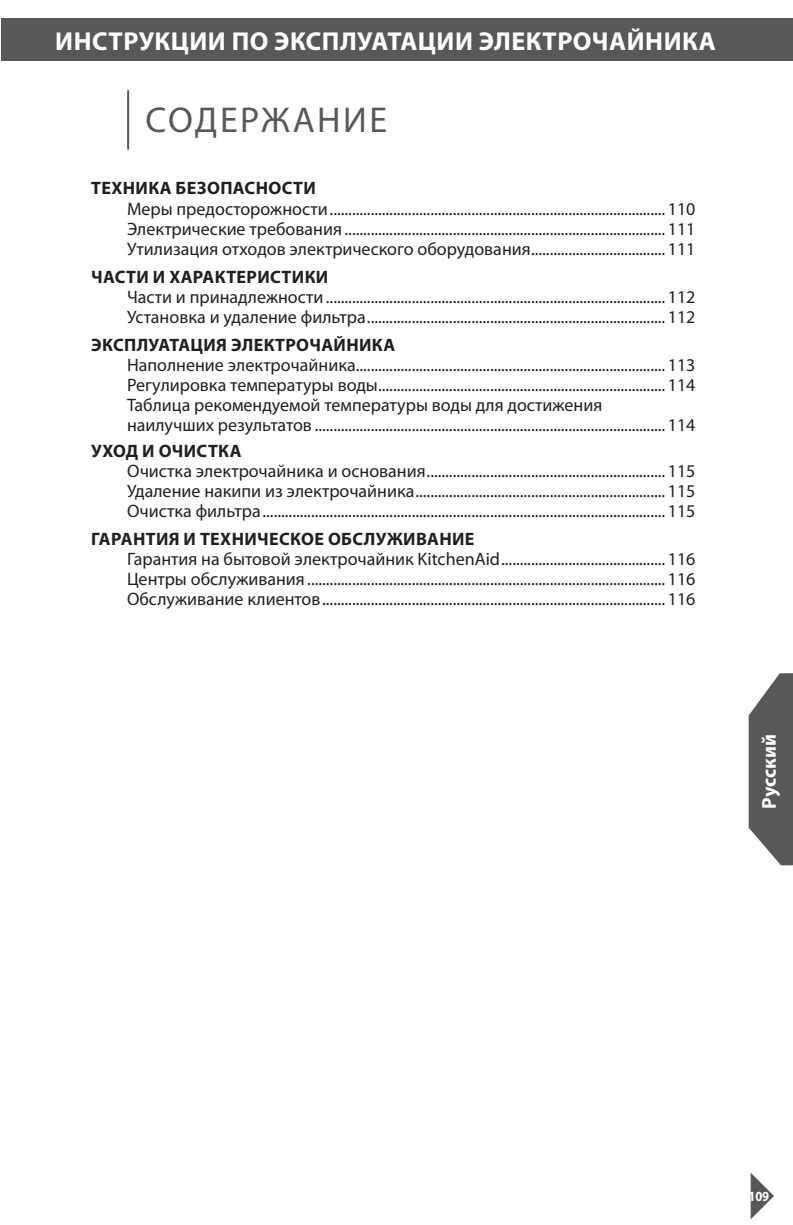
<style>
.page{position:relative;width:793px;height:1225px;background:#fff}
.page>*{position:absolute;margin:0;border:0;box-sizing:border-box;transform-origin:0 0}
.t1{font:36px "Myriad Pro";color:#57585a}
.t2{font:700 26px "Myriad Pro";letter-spacing:.02em;color:#fff}
.t3{font:700 20px "Myriad Pro";color:#fff}
.t4{font:18px/20px "Myriad Pro";color:#231f20}
.t5{font:700 18px "Myriad Pro";letter-spacing:.02em;color:#231f20}
.t6{font:700 14px "Myriad Pro";color:#fff;scale:.9 1}
.s1{font-weight:700}
</style>
<div class="page">
<svg style="left:750px;top:1173px;width:23px;height:46px"></svg>
<svg style="left:748px;top:673px;width:44px;height:192px"></svg>
<div style="left:1px;top:19px;width:791px;height:42px;background:#57585a"></div>
<hr style="left:127px;top:91px;width:2px;height:58px;background:#57585a">
<p class="t2" style="left:55px;top:24px;width:488px">Инструкции по эксплуатации ЭЛ ЕКТРО</p>
<p class="t2" style="left:591px;top:24px;width:107px">ЧАЙНИКА</p>
<p class="t1" style="left:145px;top:98px;width:243px">Содержание</p>
<p class="t5" style="left:91px;top:177px;width:129px">ТЕХНИКА БЕЗОПАСНОСТ</p>
<p class="t4" style="left:127px;top:178px;width:570px;text-indent:176px"><span class="s1">И<br></span>Меры предосторожности.......................................................................................... 110<br>Электрические требования ...................................................................................... 111<br>Утилизация отходов электрического оборудования.................................... 111</p>
<p class="t5" style="left:91px;top:265px;width:24px">ЧАСТ</p>
<p class="t5" style="left:136px;top:265px;width:57px">И И ХАРАКТ</p>
<p class="t4" style="left:127px;top:266px;width:570px;text-indent:110px"><span class="s1">ЕРИСТИКИ<br></span>Части и принадлежности........................................................................................... 112<br>Установка и удаление фильтра................................................................................ 112</p>
<p class="t5" style="left:91px;top:333px;width:13px">ЭКСПЛУАТАЦ</p>
<p class="t5" style="left:203px;top:333px;width:73px">ИЯ ЭЛЕКТРО</p>
<p class="t4" style="left:127px;top:334px;width:570px;text-indent:182px"><span class="s1">ЧАЙНИКА<br></span>Наполнение электрочайника................................................................................... 113<br>Регулировка температуры воды............................................................................. 114<br>Таблица рекомендуемой температуры воды для достижения<br>наилучших результатов .............................................................................................. 114</p>
<p class="t4" style="left:127px;top:440px;width:570px;text-indent:-36px"><span class="s1">УХОД И ОЧИСТКА<br></span>Очистка электрочайника и основания................................................................ 115<br>Удаление накипи из электрочайника................................................................... 115<br>Очистка фильтра............................................................................................................ 115</p>
<p class="t5" style="left:91px;top:527px;width:21px">ГАРАНТ</p>
<p class="t5" style="left:156px;top:527px;width:136px">ИЯ И ТЕХНИЧЕСКО</p>
<p class="t5" style="left:314px;top:527px;width:51px">Е ОБСЛУ</p>
<p class="t4" style="left:127px;top:528px;width:570px;text-indent:260px"><span class="s1">ЖИВАНИЕ<br></span>Гарантия на бытовой электрочайник KitchenAid............................................ 116<br>Центры обслуживания ................................................................................................ 116<br>Обслуживание клиентов............................................................................................ 116</p>
<p class="t3" style="left:755px;top:808px;width:76px;rotate:-90deg">Pусский</p>
<p class="t6" style="left:748px;top:1187px;width:24px">109</p>
</div>
